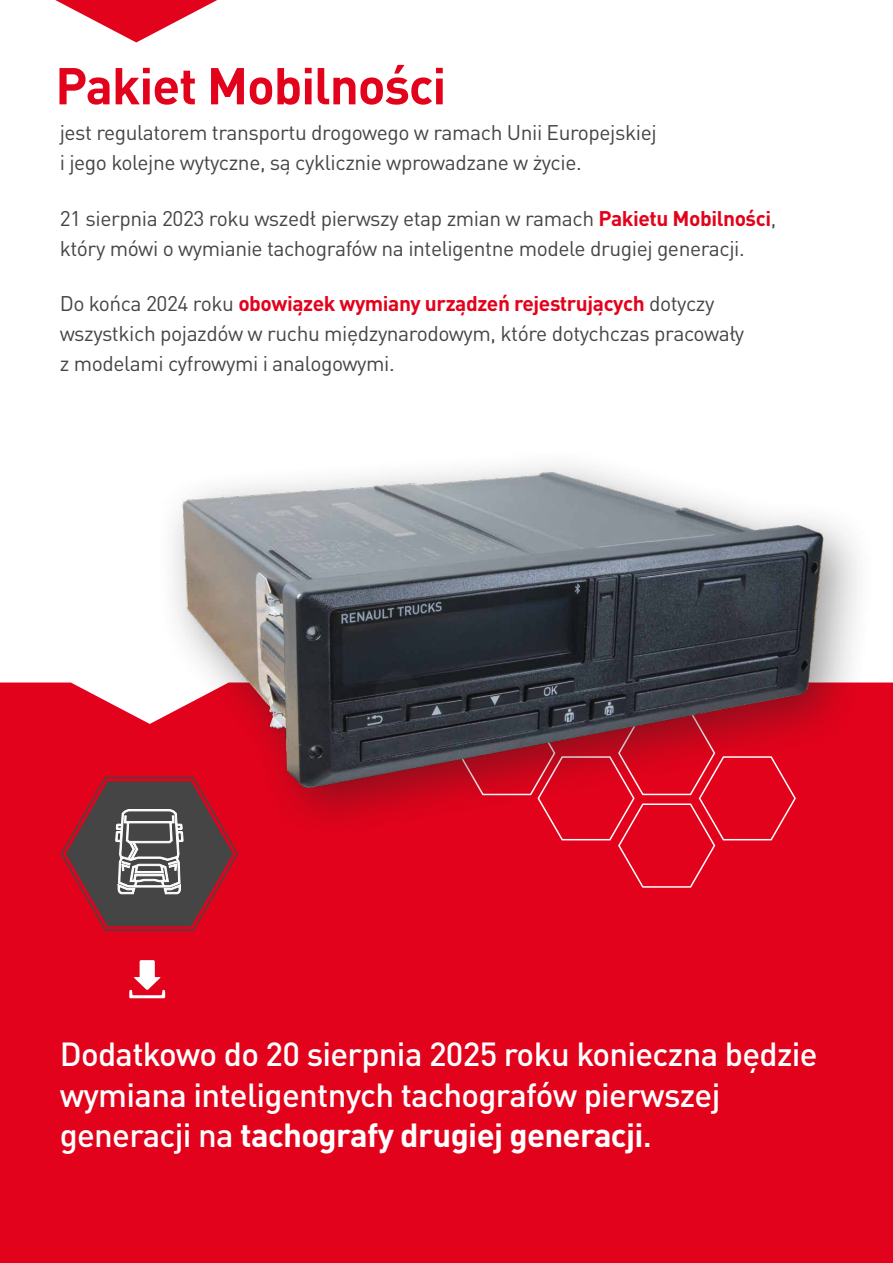
<style>
.page{position:relative;width:893px;height:1263px;background:#fff}
.page>*{position:absolute;margin:0;border:0;box-sizing:border-box;transform-origin:0 0}
.t1{font:700 51px "DIN Pro";letter-spacing:-.02em;color:#e3021b}
.t2{font:500 33px/40.5px "DIN Pro";letter-spacing:-.02em;color:#fff}
.t3{font:21px/30px "DIN Pro";letter-spacing:-.02em;color:#454545}
.s1{font-weight:700;color:#e3021b}
.s2{font-weight:700}
</style>
<div class="page">
<div style="left:0;top:682px;width:893px;height:581px;background:#e3021b"></div>
<div style="left:457px;top:844px;width:340px;height:44px;background:#e3021b"></div>
<div style="left:154px;top:445px;width:723px;height:397px;background:#231f20;opacity:.45"></div>
<img style="left:168px;top:445px;width:670px;height:399px">
<svg style="left:55px;top:0;width:162px;height:42px"></svg>
<svg style="left:60px;top:776px;width:179px;height:155px;background:#843d45"></svg>
<svg style="left:129px;top:960px;width:36px;height:38px"></svg>
<h1 class="t1" style="left:55px;top:43px;width:393px">Pakiet Mobilności</h1>
<p class="t3" style="left:60px;top:116px;width:599px">jest regulatorem transportu drogowego w ramach Unii Europejskiej i jego kolejne wytyczne, są cyklicznie wprowadzane w życie.</p>
<p class="t3" style="left:60px;top:201px;width:718px">21 sierpnia 2023 roku wszedł pierwszy etap zmian w ramach <span class="s1">Pakietu Mobilności</span>, który mówi o wymianie tachografów na inteligentne modele drugiej generacji.</p>
<p class="t3" style="left:60px;top:287px;width:686px">Do końca 2024 roku <span class="s1">obowiązek wymiany urządzeń rejestrujących</span> dotyczy wszystkich pojazdów w ruchu międzynarodowym, które dotychczas pracowały z modelami cyfrowymi i analogowymi.</p>
<h2 class="t2" style="left:60px;top:1030px;width:759px">Dodatkowo do 20 sierpnia 2025 roku konieczna będzie wymiana inteligentnych tachografów pierwszej generacji na <span class="s2">tachografy drugiej generacji</span>.</h2>
</div>
